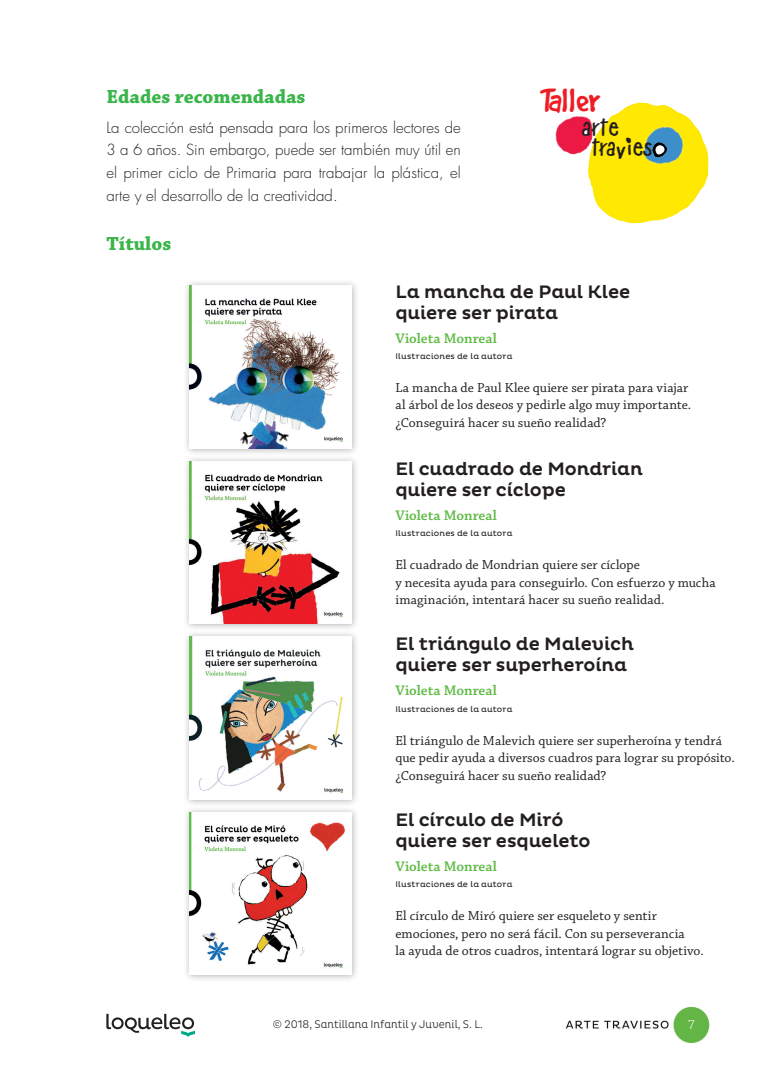
<style>
.page{position:relative;width:780px;height:1088px;background:#fff}
.page>*{position:absolute;margin:0;border:0;box-sizing:border-box;transform-origin:0 0}
.t1{font:36.75px "Good Dog";color:#ee1d23}
.t2{font:27.12px "Bad Dog";color:#231f20}
.t3{font:700 20px "Chaparral Pro";color:#3ab54a}
.t4{font:500 18.38px/21px "Pluto";letter-spacing:-.01em;color:#231f20}
.t5{font:300 15px/22.5px "Futura Std";color:#231f20;text-align:justify}
.t6{font:600 14.75px "Chaparral Pro";letter-spacing:-.005em;color:#60bb46}
.t7{font:13.75px/17.5px "Chaparral Pro";letter-spacing:.005em;color:#231f20}
.t8{font:300 13.75px "Chaparral Pro";color:#fff}
.t9{font:300 11.25px "Pluto Cond";color:#231f20}
.t10{font:8.25px "Pluto";letter-spacing:.015em;color:#231f20}
</style>
<div class="page">
<img style="left:555px;top:116px;width:28px;height:39px">
<img style="left:583px;top:102px;width:126px;height:122px">
<img style="left:634px;top:119px;width:58px;height:58px">
<img style="left:652px;top:143px;width:14px;height:14px">
<svg style="left:656px;top:146px;width:8px;height:8px"></svg>
<div style="left:183px;top:630px;width:176px;height:177px;background:#231f20;opacity:.35"></div>
<img style="left:189px;top:637px;width:162px;height:162px">
<div style="left:183px;top:805px;width:176px;height:177px;background:#231f20;opacity:.35"></div>
<img style="left:189px;top:812px;width:162px;height:162px">
<div style="left:183px;top:455px;width:176px;height:176px;background:#231f20;opacity:.35"></div>
<img style="left:189px;top:461px;width:162px;height:163px">
<div style="left:183px;top:279px;width:176px;height:177px;background:#231f20;opacity:.35"></div>
<img style="left:189px;top:286px;width:162px;height:162px">
<svg style="left:106px;top:1014px;width:89px;height:23px"></svg>
<img style="left:565px;top:1007px;width:144px;height:36px">
<h3 class="t3" style="left:106px;top:85px;width:201px">Edades recomendadas</h3>
<p class="t5" style="left:106px;top:117px;width:356px">La colección está pensada para los primeros lectores de 3 a 6 años. Sin embargo, puede ser también muy útil en el primer ciclo de Primaria para trabajar la plástica, el arte y el desarrollo de la creatividad.</p>
<h3 class="t3" style="left:106px;top:232px;width:66px">Títulos</h3>
<h1 class="t1" style="left:540px;top:81px;width:62px">Taller</h1>
<h2 class="t2" style="left:582px;top:115px;width:38px">arTe</h2>
<h2 class="t2" style="left:592px;top:135px;width:62px">Travies</h2>
<h3 class="t4" style="left:395px;top:281px;width:236px">La mancha de Paul Klee quiere ser pirata</h3>
<p class="t6" style="left:395px;top:330px;width:103px">Violeta Monreal</p>
<p class="t10" style="left:395px;top:352px;width:118px">Ilustraciones de la autora</p>
<p class="t7" style="left:395px;top:379px;width:297px">La mancha de Paul Klee quiere ser pirata para viajar al árbol de los deseos y pedirle algo muy importante. ¿Conseguirá hacer su sueño realidad?</p>
<h3 class="t4" style="left:395px;top:459px;width:249px">El cuadrado de Mondrian quiere ser cíclope</h3>
<p class="t6" style="left:395px;top:507px;width:103px">Violeta Monreal</p>
<p class="t10" style="left:395px;top:529px;width:118px">Ilustraciones de la autora</p>
<p class="t7" style="left:395px;top:557px;width:322px">El cuadrado de Mondrian quiere ser cíclope<br>y necesita ayuda para conseguirlo. Con esfuerzo y mucha imaginación, intentará hacer su sueño realidad.</p>
<h3 class="t4" style="left:395px;top:634px;width:240px">El triángulo de Malevich quiere ser superheroína</h3>
<p class="t6" style="left:395px;top:682px;width:103px">Violeta Monreal</p>
<p class="t10" style="left:395px;top:704px;width:118px">Ilustraciones de la autora</p>
<p class="t7" style="left:395px;top:732px;width:341px">El triángulo de Malevich quiere ser superheroína y tendrá que pedir ayuda a diversos cuadros para lograr su propósito. ¿Conseguirá hacer su sueño realidad?</p>
<h3 class="t4" style="left:395px;top:809px;width:197px">El círculo de Miró quiere ser esqueleto</h3>
<p class="t6" style="left:395px;top:858px;width:103px">Violeta Monreal</p>
<p class="t10" style="left:395px;top:880px;width:118px">Ilustraciones de la autora</p>
<p class="t7" style="left:395px;top:907px;width:310px">El círculo de Miró quiere ser esqueleto y sentir emociones, pero no será fácil. Con su perseverancia<br>la ayuda de otros cuadros, intentará lograr su objetivo.</p>
<p class="t9" style="left:273px;top:1018px;width:212px">© 2018, Santillana Infantil y Juvenil, S. L.</p>
<p class="t8" style="left:687px;top:1017px;width:9px">7</p>
</div>
